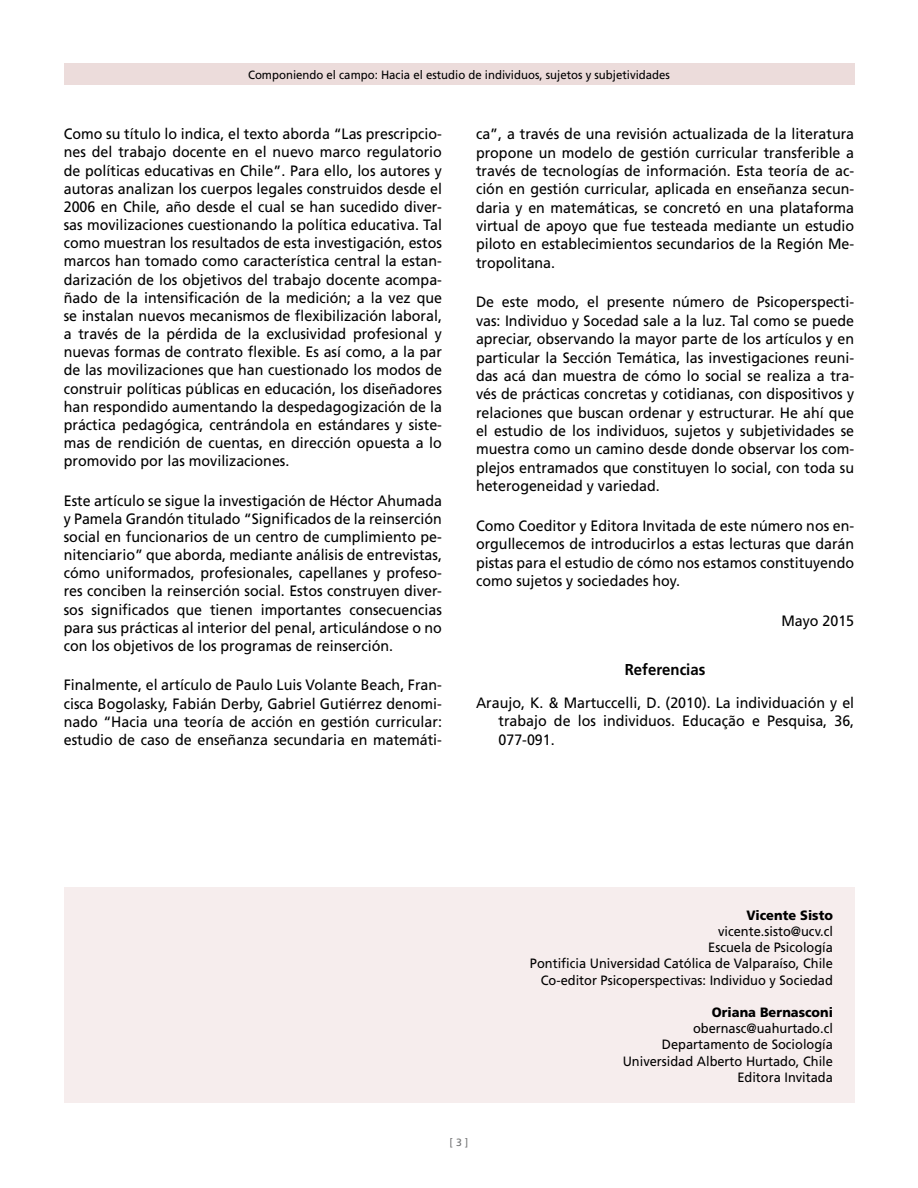
<style>
.page{position:relative;width:918px;height:1188px;background:#fff}
.page>*{position:absolute;margin:0;border:0;box-sizing:border-box;transform-origin:0 0}
.t1{font:700 15.75px "Frutiger";color:#000;scale:.95 1}
.t2{font:15px/18.1px "Frutiger";color:#000;text-align:justify;scale:.95 1}
.t3{font:13.5px/16.2px "Frutiger";color:#000;text-align:right;scale:.95 1}
.t4{font:900 13.5px "Frutiger";color:#000;scale:.95 1}
.t5{font:12px "Frutiger";color:#000;scale:.95 1}
.t6{font:10.5px "Frutiger";color:#707172}
</style>
<div class="page">
<div style="left:64px;top:64px;width:790px;height:21px;background:#ecdcdb"></div>
<div style="left:64px;top:888px;width:790px;height:215px;background:#f6eded"></div>
<p class="t5" style="left:248px;top:68px;width:446px">Componiendo el campo: Hacia el estudio de individuos, sujetos y subjetividades</p>
<p class="t2" style="left:64px;top:125px;width:400px">Como su título lo indica, el texto aborda “Las prescripcio&shy;nes del trabajo docente en el nuevo marco regulatorio de políticas educativas en Chile”. Para ello, los autores y autoras analizan los cuerpos legales construidos desde el 2006 en Chile, año desde el cual se han sucedido diver&shy;sas movilizaciones cuestionando la política educativa. Tal como muestran los resultados de esta investigación, estos marcos han tomado como característica central la estan&shy;darización de los objetivos del trabajo docente acompa&shy;ñado de la intensificación de la medición; a la vez que se instalan nuevos mecanismos de flexibilización laboral, a través de la pérdida de la exclusividad profesional y nuevas formas de contrato flexible. Es así como, a la par de las movilizaciones que han cuestionado los modos de construir políticas públicas en educación, los diseñadores han respondido aumentando la despedagogización de la práctica pedagógica, centrándola en estándares y siste&shy;mas de rendición de cuentas, en dirección opuesta a lo promovido por las movilizaciones.</p>
<p class="t2" style="left:64px;top:491px;width:400px">Este artículo se sigue la investigación de Héctor Ahumada y Pamela Grandón titulado “Significados de la reinserción social en funcionarios de un centro de cumplimiento pe&shy;nitenciario” que aborda, mediante análisis de entrevistas, cómo uniformados, profesionales, capellanes y profeso&shy;res conciben la reinserción social. Estos construyen diver&shy;sos significados que tienen importantes consecuencias para sus prácticas al interior del penal, articulándose o no con los objetivos de los programas de reinserción.</p>
<p class="t2" style="left:64px;top:676px;width:400px">Finalmente, el artículo de Paulo Luis Volante Beach, Fran&shy;cisca Bogolasky, Fabián Derby, Gabriel Gutiérrez denomi&shy;nado “Hacia una teoría de acción en gestión curricular: estudio de caso de enseñanza secundaria en matemáti-</p>
<p class="t2" style="left:476px;top:125px;width:400px">ca”, a través de una revisión actualizada de la literatura propone un modelo de gestión curricular transferible a través de tecnologías de información. Esta teoría de ac&shy;ción en gestión curricular, aplicada en enseñanza secun&shy;daria y en matemáticas, se concretó en una plataforma virtual de apoyo que fue testeada mediante un estudio piloto en establecimientos secundarios de la Región Me&shy;tropolitana.</p>
<p class="t2" style="left:476px;top:293px;width:400px">De este modo, el presente número de Psicoperspecti&shy;vas: Individuo y Socedad sale a la luz. Tal como se puede apreciar, observando la mayor parte de los artículos y en particular la Sección Temática, las investigaciones reuni&shy;das acá dan muestra de cómo lo social se realiza a tra&shy;vés de prácticas concretas y cotidianas, con dispositivos y relaciones que buscan ordenar y estructurar. He ahí que el estudio de los individuos, sujetos y subjetividades se muestra como un camino desde donde observar los com&shy;plejos entramados que constituyen lo social, con toda su heterogeneidad y variedad.</p>
<p class="t2" style="left:476px;top:516px;width:400px">Como Coeditor y Editora Invitada de este número nos en&shy;orgullecemos de introducirlos a estas lecturas que darán pistas para el estudio de cómo nos estamos constituyendo como sujetos y sociedades hoy.</p>
<p class="t2" style="left:781px;top:611px;width:78px">Mayo 2015</p>
<p class="t1" style="left:625px;top:660px;width:86px">Referencias</p>
<p class="t2" style="left:499px;top:693px;width:376px;text-indent:-23px">Araujo, K. &amp; Martuccelli, D. (2010). La individuación y el trabajo de los individuos. Educação e Pesquisa, 36, 077-091.</p>
<p class="t6" style="left:450px;top:1136px;width:20px">[ 3 ]</p>
<p class="t4" style="left:747px;top:907px;width:92px">Vicente Sisto</p>
<p class="t3" style="left:530px;top:923px;width:320px">vicente.sisto@ucv.cl<br>Escuela de Psicología<br>Pontificia Universidad Católica de Valparaíso, Chile Co-editor Psicoperspectivas: Individuo y Sociedad</p>
<p class="t4" style="left:712px;top:1004px;width:129px">Oriana Bernasconi</p>
<p class="t3" style="left:623px;top:1020px;width:223px">obernasc@uahurtado.cl<br>Departamento de Sociología<br>Universidad Alberto Hurtado, Chile<br>Editora Invitada</p>
</div>
